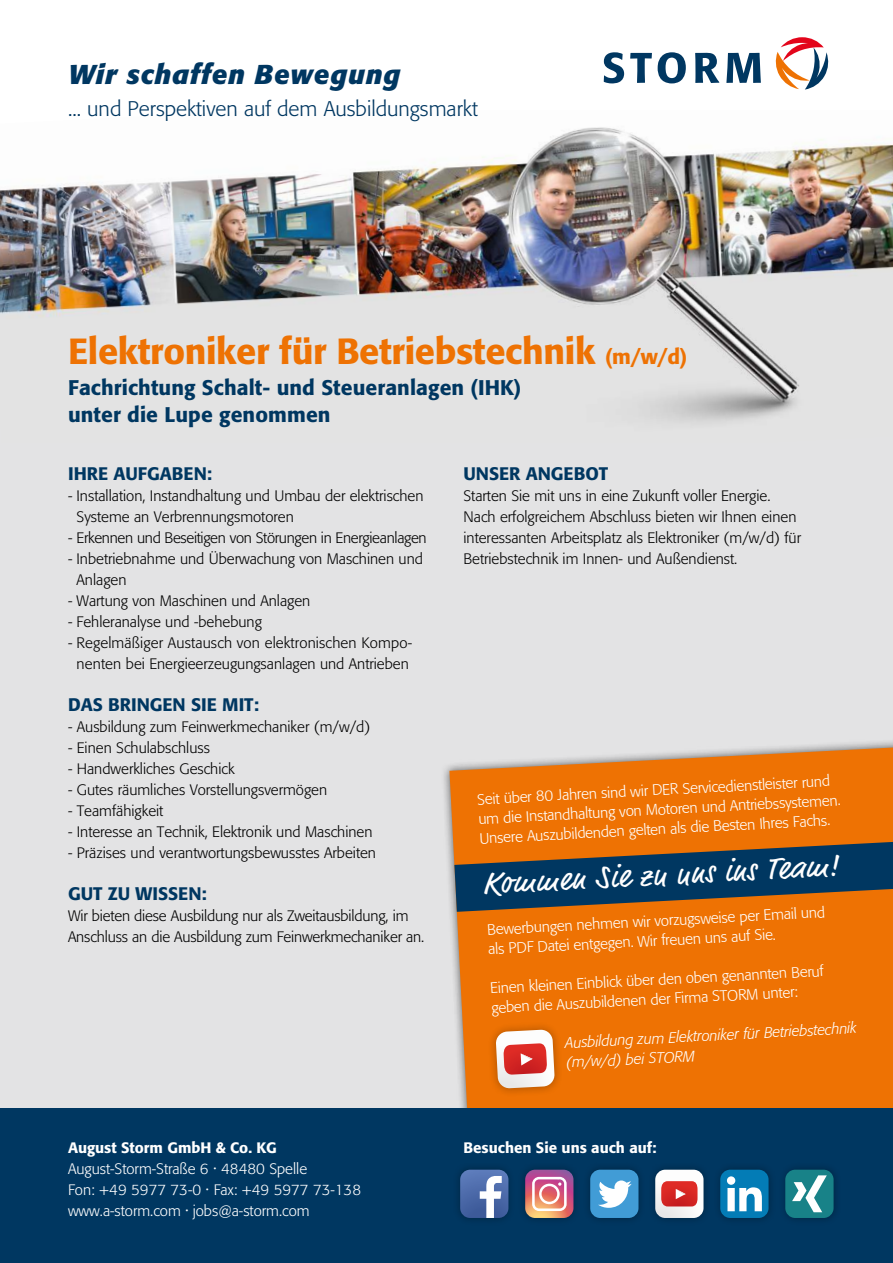
<style>
.page{position:relative;width:893px;height:1263px;background:#fff}
.page>*{position:absolute;margin:0;border:0;box-sizing:border-box;transform-origin:0 0}
.t1{font:500 36px "Formata";letter-spacing:-.01em;color:#ee7203}
.t2{font:32.1px "Market Pro";color:#fff}
.t3{font:italic 700 27px "Formata";letter-spacing:.03em;color:#003761}
.t4{font:500 21px/27px "Formata";letter-spacing:.005em;color:#003761}
.t5{font:300 21px "Formata";color:#003761}
.t6{font:500 18px "Formata";color:#003761}
.t7{font:300 15px/21px "Formata";color:#000}
.t8{font:300 15px/19.5px "Formata";color:#fff}
.t9{font:italic 300 15px/19.5px "Formata";color:#fff}
.t10{font:300 15px "Formata";letter-spacing:-.02em;color:#000}
.t11{font:500 15px "Formata";color:#fff}
.s1{font-size:21px}
.s2{font-weight:500}
.s3{font-family:"Swiss 721 BT";font-weight:400;font-stretch:condensed}
</style>
<div class="page">
<div style="left:0;top:443px;width:893px;height:665px;background:#e3e3e4"></div>
<div style="left:440px;top:737px;width:453px;height:429px;background:#000;opacity:.6"></div>
<svg style="left:449px;top:746px;width:444px;height:362px;background:#eb7811"></svg>
<div style="left:0;top:1108px;width:893px;height:155px;background:#003761"></div>
<svg style="left:525px;top:1170px;width:48px;height:48px;background:#d48692"></svg>
<svg style="left:460px;top:1170px;width:48px;height:48px;background:#6d85b7"></svg>
<div style="left:590px;top:1170px;width:48px;height:48px;background:#419cd6;border-radius:10px"></div>
<svg style="left:598px;top:1180px;width:34px;height:28px"></svg>
<svg style="left:655px;top:1170px;width:48px;height:48px;background:#e2a4a5"></svg>
<div style="left:720px;top:1170px;width:48px;height:48px;background:#037cb6;border-radius:10px"></div>
<svg style="left:727px;top:1176px;width:35px;height:35px"></svg>
<div style="left:785px;top:1170px;width:49px;height:48px;background:#188288;border-radius:10px"></div>
<svg style="left:792px;top:1175px;width:35px;height:37px"></svg>
<img style="left:0;top:127px;width:893px;height:316px">
<svg style="left:454px;top:842px;width:439px;height:70px;background:#4e4a42"></svg>
<div style="left:487px;top:1021px;width:76px;height:76px;background:#000;opacity:.3"></div>
<svg style="left:496px;top:1030px;width:59px;height:58px"></svg>
<svg style="left:775px;top:37px;width:54px;height:53px"></svg>
<svg style="left:604px;top:52px;width:20px;height:31px"></svg>
<svg style="left:630px;top:53px;width:22px;height:30px"></svg>
<svg style="left:658px;top:52px;width:28px;height:31px"></svg>
<svg style="left:695px;top:53px;width:24px;height:30px"></svg>
<svg style="left:726px;top:53px;width:35px;height:30px"></svg>
<h3 class="t3" style="left:68px;top:58px;width:334px">Wir schaffen Bewegung</h3>
<h3 class="t5" style="left:68px;top:96px;width:411px">... und Perspektiven auf dem Ausbildungsmarkt</h3>
<h1 class="t1" style="left:68px;top:329px;width:621px">Elektroniker für Betriebstechnik <span class="s1">(m/w/d)</span></h1>
<h3 class="t4" style="left:68px;top:374px;width:455px">Fachrichtung Schalt- und Steueranlagen (IHK) unter die Lupe genommen</h3>
<p class="t6" style="left:68px;top:462px;width:146px">IHRE AUFGABEN:</p>
<p class="t7" style="left:77px;top:485px;width:348px;text-indent:-9px">- Installation, Instandhaltung und Umbau der elektrischen<br>Systeme an Verbrennungsmotoren</p>
<p class="t10" style="left:68px;top:528px;width:360px">- Erkennen und Beseitigen von Störungen in Energieanlagen</p>
<p class="t7" style="left:77px;top:548px;width:348px;text-indent:-9px">- Inbetriebnahme und Überwachung von Maschinen und<br>Anlagen</p>
<p class="t7" style="left:68px;top:590px;width:244px">- Wartung von Maschinen und Anlagen</p>
<p class="t7" style="left:68px;top:611px;width:195px">- Fehleranalyse und -behebung</p>
<p class="t7" style="left:68px;top:632px;width:346px;text-align:center">- Regelmäßiger Austausch von elektronischen Kompo&shy;nenten bei Energieerzeugungsanlagen und Antrieben</p>
<p class="t6" style="left:68px;top:693px;width:192px">DAS BRINGEN SIE MIT:</p>
<p class="t7" style="left:68px;top:716px;width:304px">- Ausbildung zum Feinwerkmechaniker (m/w/d)</p>
<p class="t7" style="left:68px;top:737px;width:143px">- Einen Schulabschluss</p>
<p class="t7" style="left:68px;top:758px;width:168px">- Handwerkliches Geschick</p>
<p class="t7" style="left:68px;top:779px;width:261px">- Gutes räumliches Vorstellungsvermögen</p>
<p class="t7" style="left:68px;top:800px;width:97px">- Teamfähigkeit</p>
<p class="t7" style="left:68px;top:821px;width:306px">- Interesse an Technik, Elektronik und Maschinen</p>
<p class="t7" style="left:68px;top:842px;width:309px">- Präzises und verantwortungsbewusstes Arbeiten</p>
<p class="t6" style="left:68px;top:882px;width:140px">GUT ZU WISSEN:</p>
<p class="t7" style="left:68px;top:905px;width:358px">Wir bieten diese Ausbildung nur als Zweitausbildung, im<br>Anschluss an die Ausbildung zum Feinwerkmechaniker an.</p>
<p class="t6" style="left:463px;top:462px;width:146px">UNSER ANGEBOT</p>
<p class="t7" style="left:463px;top:485px;width:339px">Starten Sie mit uns in eine Zukunft voller Energie.<br>Nach erfolgreichem Abschluss bieten wir Ihnen einen interessanten Arbeitsplatz als Elektroniker (m/w/d) für Betriebstechnik im Innen- und Außendienst.</p>
<p class="t8" style="left:477px;top:790px;width:364px;rotate:-3deg">Seit über 80 Jahren sind wir DER Servicedienstleister rund um die Instandhaltung von Motoren und Antriebssystemen.<br>Unsere Auszubildenden gelten als die Besten Ihres Fachs.</p>
<h2 class="t2" style="left:481px;top:862px;width:358px;rotate:-3deg">Kommen Sie zu uns ins Team!</h2>
<p class="t8" style="left:487px;top:920px;width:340px;rotate:-3deg">Bewerbungen nehmen wir vorzugsweise per Email und als PDF Datei entgegen. Wir freuen uns auf Sie.</p>
<p class="t8" style="left:490px;top:978px;width:335px;rotate:-3deg">Einen kleinen Einblick über den oben genannten Beruf geben die Auszubildenen der Firma STORM unter:</p>
<p class="t9" style="left:565px;top:1033px;width:293px;rotate:-3deg">Ausbildung zum Elektroniker für Betriebstechnik (m/w/d) bei STORM</p>
<p class="t8" style="left:68px;top:1138px;width:295px;line-height:21px"><span class="s2">August Storm GmbH &amp; Co. KG </span>August-Storm-Straße 6 <span class="s3">·</span> 48480 Spelle<br>Fon: +49 5977 73-0 <span class="s3">·</span> Fax: +49 5977 73-138 www.a-storm.com <span class="s3">·</span> jobs@a-storm.com</p>
<p class="t11" style="left:463px;top:1139px;width:195px">Besuchen Sie uns auch auf:</p>
</div>
